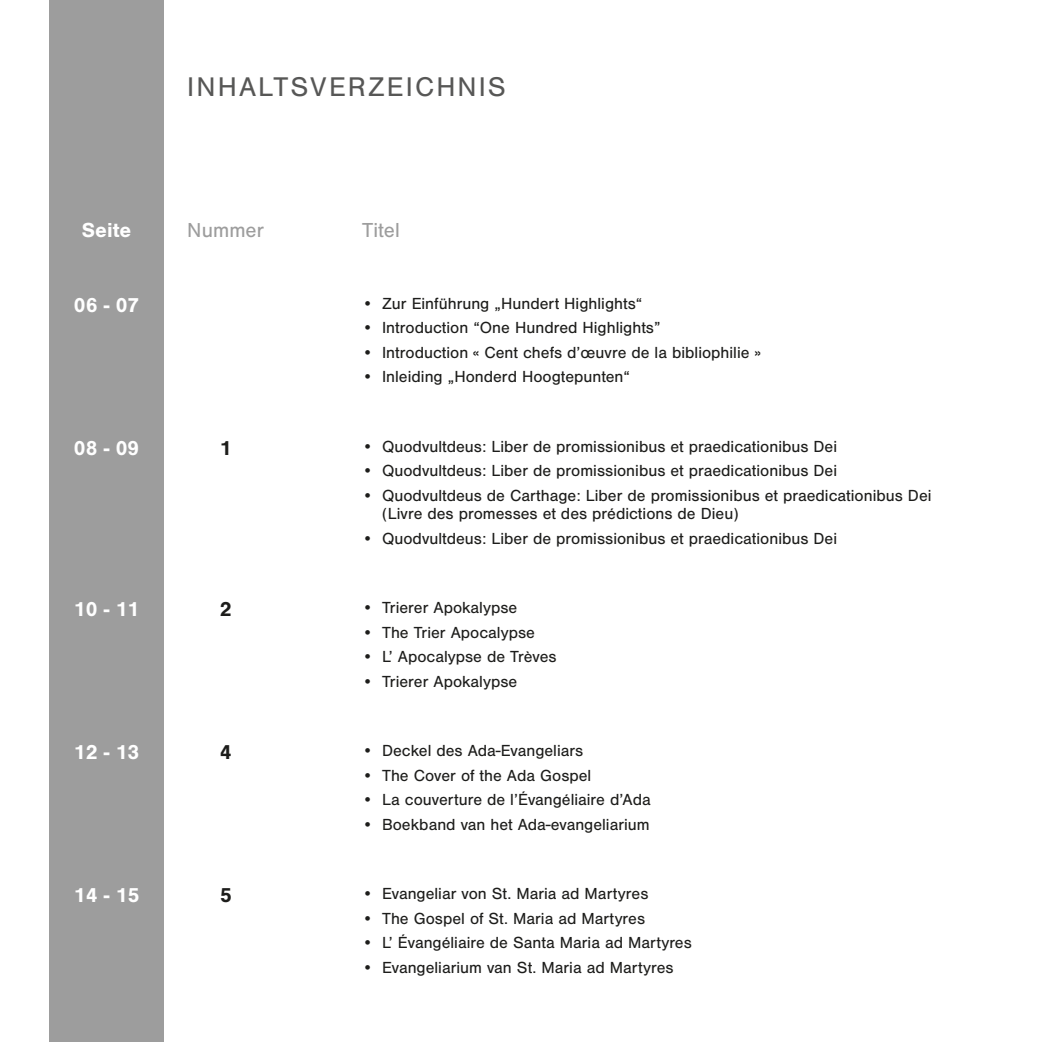
<style>
.page{position:relative;width:1042px;height:1042px;background:#fff}
.page>*{position:absolute;margin:0;border:0;box-sizing:border-box;transform-origin:0 0}
.t1{font:28px "Nimbus San";letter-spacing:.075em;color:#575756}
.t2{font:700 21px "Nimbus San";color:#fff}
.t3{font:21px "Nimbus San";color:#9d9d9d}
.t4{font:700 21px "Nimbus San";color:#1d1d1b}
.t5{font:16.62px/18.4px "Nimbus San";color:#1d1d1b}
</style>
<div class="page">
<div style="left:50px;top:0;width:114px;height:1042px;background:#9d9d9d"></div>
<h1 class="t1" style="left:187px;top:71px;width:320px">INHALTSVERZEICHNIS</h1>
<p class="t2" style="left:82px;top:218px;width:51px">Seite</p>
<p class="t3" style="left:187px;top:219px;width:78px">Nummer</p>
<p class="t3" style="left:362px;top:219px;width:39px">Titel</p>
<p class="t2" style="left:74px;top:293px;width:67px">06 - 07</p>
<p class="t2" style="left:74px;top:436px;width:67px">08 - 09</p>
<p class="t4" style="left:220px;top:436px;width:13px">1</p>
<p class="t5" style="left:362px;top:294px;width:281px">• Zur Einführung „Hundert Highlights“</p>
<p class="t5" style="left:362px;top:319px;width:300px">• Introduction “One Hundred Highlights”</p>
<p class="t5" style="left:362px;top:343px;width:400px">• Introduction « Cent chefs d’œuvre de la bibliophilie »</p>
<p class="t5" style="left:362px;top:368px;width:269px">• Inleiding „Honderd Hoogtepunten“</p>
<p class="t5" style="left:362px;top:437px;width:476px">• Quodvultdeus: Liber de promissionibus et praedicationibus Dei</p>
<p class="t5" style="left:362px;top:462px;width:476px">• Quodvultdeus: Liber de promissionibus et praedicationibus Dei</p>
<p class="t5" style="left:382px;top:486px;width:551px;text-indent:-20px">• Quodvultdeus de Carthage: Liber de promissionibus et praedicationibus Dei (Livre des promesses et des prédictions de Dieu)</p>
<p class="t5" style="left:362px;top:529px;width:476px">• Quodvultdeus: Liber de promissionibus et praedicationibus Dei</p>
<p class="t2" style="left:74px;top:597px;width:67px">10 - 11</p>
<p class="t4" style="left:220px;top:597px;width:13px">2</p>
<p class="t5" style="left:362px;top:599px;width:156px">• Trierer Apokalypse</p>
<p class="t5" style="left:362px;top:623px;width:174px">• The Trier Apocalypse</p>
<p class="t5" style="left:362px;top:648px;width:196px">• L’ Apocalypse de Trèves</p>
<p class="t5" style="left:362px;top:672px;width:156px">• Trierer Apokalypse</p>
<p class="t2" style="left:74px;top:740px;width:67px">12 - 13</p>
<p class="t4" style="left:220px;top:740px;width:13px">4</p>
<p class="t5" style="left:362px;top:741px;width:223px">• Deckel des Ada-Evangeliars</p>
<p class="t5" style="left:362px;top:766px;width:231px">• The Cover of the Ada Gospel</p>
<p class="t5" style="left:362px;top:790px;width:290px">• La couverture de l’Évangéliaire d’Ada</p>
<p class="t5" style="left:362px;top:815px;width:289px">• Boekband van het Ada-evangeliarium</p>
<p class="t2" style="left:74px;top:883px;width:67px">14 - 15</p>
<p class="t4" style="left:220px;top:883px;width:13px">5</p>
<p class="t5" style="left:362px;top:884px;width:288px">• Evangeliar von St. Maria ad Martyres</p>
<p class="t5" style="left:362px;top:909px;width:284px">• The Gospel of St. Maria ad Martyres</p>
<p class="t5" style="left:362px;top:933px;width:331px">• L’ Évangéliaire de Santa Maria ad Martyres</p>
<p class="t5" style="left:362px;top:958px;width:313px">• Evangeliarium van St. Maria ad Martyres</p>
</div>
